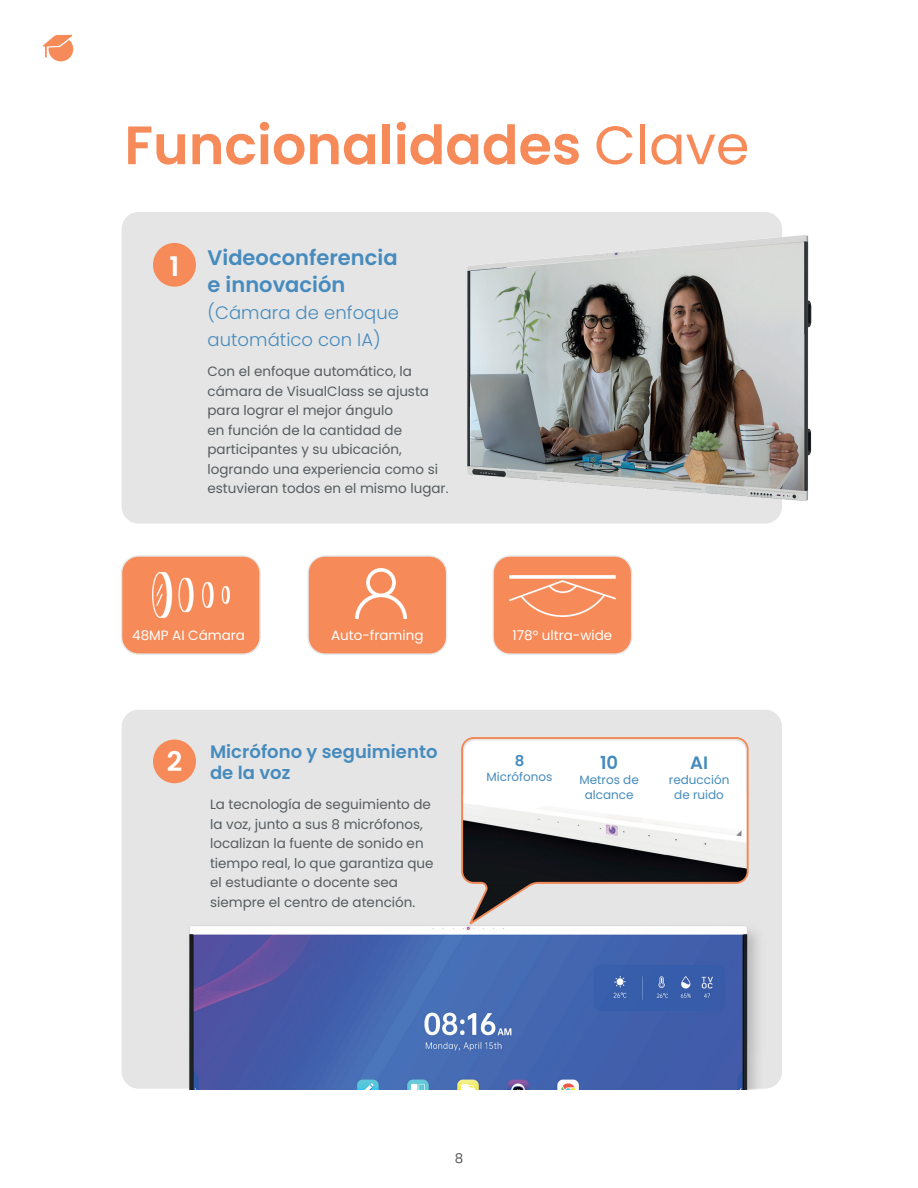
<style>
.page{position:relative;width:918px;height:1188px;background:#fff}
.page>*{position:absolute;margin:0;border:0;box-sizing:border-box;transform-origin:0 0}
.titulos{font:600 54px "Poppins";color:#f68a58}
.subtit_1{font:600 27px "Poppins";color:#fff}
.TEXTO_DESTACADO{font:600 27px "Poppins";color:#fff}
.TEXTO_DESTACADO-2{font:600 21px "Poppins";color:#468bbd}
.TEXTO_DESTACADO-3{font:300 18px/27px "Poppins";letter-spacing:.005em;color:#468bbd}
.TEXTO_DESTACADO-4{font:600 18px/21px "Poppins";color:#468bbd}
.texto_cuerpo_gnral{font:600 18px "Poppins";color:#458bbd}
.texto_cuerpo_gnral-2{font:600 15px "Poppins";color:#458bbd}
.texto_cuerpo_gnral-3{font:13.5px/19.5px "Poppins";color:#565c5f}
.texto_cuerpo_gnral-4{font:13.5px "Poppins";color:#fff}
.t1{font:13.5px "Poppins";color:#57585a}
.texto_cuerpo_gnral-5{font:12px/15px "Poppins";color:#458bbd;text-align:center}
.s1{font-weight:400}
</style>
<div class="page">
<svg style="left:43px;top:35px;width:30px;height:27px"></svg>
<div style="left:122px;top:710px;width:660px;height:379px;background:#e5e5e5;border-radius:17px"></div>
<img style="left:163px;top:737px;width:614px;height:352px">
<div style="left:122px;top:212px;width:660px;height:312px;background:#e5e5e5;border-radius:17px"></div>
<img style="left:467px;top:224px;width:345px;height:299px">
<div style="left:122px;top:556px;width:138px;height:98px;background:#f68a58;border-radius:17px"></div>
<div style="left:121px;top:555px;width:140px;height:100px;border:1px solid #e6e7e9;border-radius:17px"></div>
<div style="left:308px;top:556px;width:139px;height:98px;background:#f68a58;border-radius:17px"></div>
<div style="left:307px;top:555px;width:140px;height:100px;border:1px solid #e6e7e9;border-radius:17px"></div>
<div style="left:493px;top:556px;width:139px;height:98px;background:#f68a58;border-radius:17px"></div>
<div style="left:492px;top:555px;width:140px;height:100px;border:1px solid #e6e7e9;border-radius:17px"></div>
<div style="left:153px;top:243px;width:43px;height:44px;background:#f68a58;border-radius:50%"></div>
<div style="left:153px;top:740px;width:43px;height:43px;background:#f68a58;border-radius:50%"></div>
<img style="left:152px;top:573px;width:77px;height:44px">
<img style="left:356px;top:569px;width:51px;height:50px">
<img style="left:509px;top:576px;width:106px;height:40px">
<div style="left:464px;top:740px;width:282px;height:65px;background:#fff;border-radius:11px"></div>
<p class="titulos" style="left:124px;top:114px;width:626px">Funcionalidades <span class="s1">Clave</span></p>
<p class="subtit_1" style="left:170px;top:251px;width:11px">1</p>
<p class="TEXTO_DESTACADO-2" style="left:207px;top:245px;width:192px">Videoconferencia</p>
<p class="TEXTO_DESTACADO-2" style="left:207px;top:272px;width:139px">e innovación</p>
<p class="TEXTO_DESTACADO-3" style="left:207px;top:299px;width:193px">(Cámara de enfoque automático con IA)</p>
<p class="texto_cuerpo_gnral-3" style="left:207px;top:362px;width:243px">Con el enfoque automático, la cámara de VisualClass se ajusta para lograr el mejor ángulo<br>en función de la cantidad de participantes y su ubicación, logrando una experiencia como si estuvieran todos en el mismo lugar.</p>
<p class="texto_cuerpo_gnral-4" style="left:132px;top:628px;width:114px">48MP AI Cámara</p>
<p class="texto_cuerpo_gnral-4" style="left:331px;top:628px;width:94px">Auto-framing</p>
<p class="texto_cuerpo_gnral-4" style="left:513px;top:628px;width:101px">178° ultra-wide</p>
<p class="TEXTO_DESTACADO" style="left:167px;top:746px;width:17px">2</p>
<p class="TEXTO_DESTACADO-4" style="left:210px;top:742px;width:229px">Micrófono y seguimiento de la voz</p>
<p class="texto_cuerpo_gnral-3" style="left:210px;top:795px;width:225px">La tecnología de seguimiento de la voz, junto a sus 8 micrófonos, localizan la fuente de sonido en tiempo real, lo que garantiza que</p>
<p class="texto_cuerpo_gnral-3" style="left:210px;top:873px;width:207px">el estudiante o docente sea siempre el centro de atención.</p>
<p class="texto_cuerpo_gnral-2" style="left:515px;top:752px;width:11px">8</p>
<p class="texto_cuerpo_gnral-5" style="left:487px;top:769px;width:67px">Micrófonos</p>
<p class="texto_cuerpo_gnral" style="left:600px;top:753px;width:20px">10</p>
<p class="texto_cuerpo_gnral-5" style="left:579px;top:773px;width:61px">Metros de alcance</p>
<p class="texto_cuerpo_gnral" style="left:690px;top:753px;width:19px">AI</p>
<p class="texto_cuerpo_gnral-5" style="left:669px;top:773px;width:62px">reducción de ruido</p>
<p class="t1" style="left:455px;top:1151px;width:10px">8</p>
</div>
